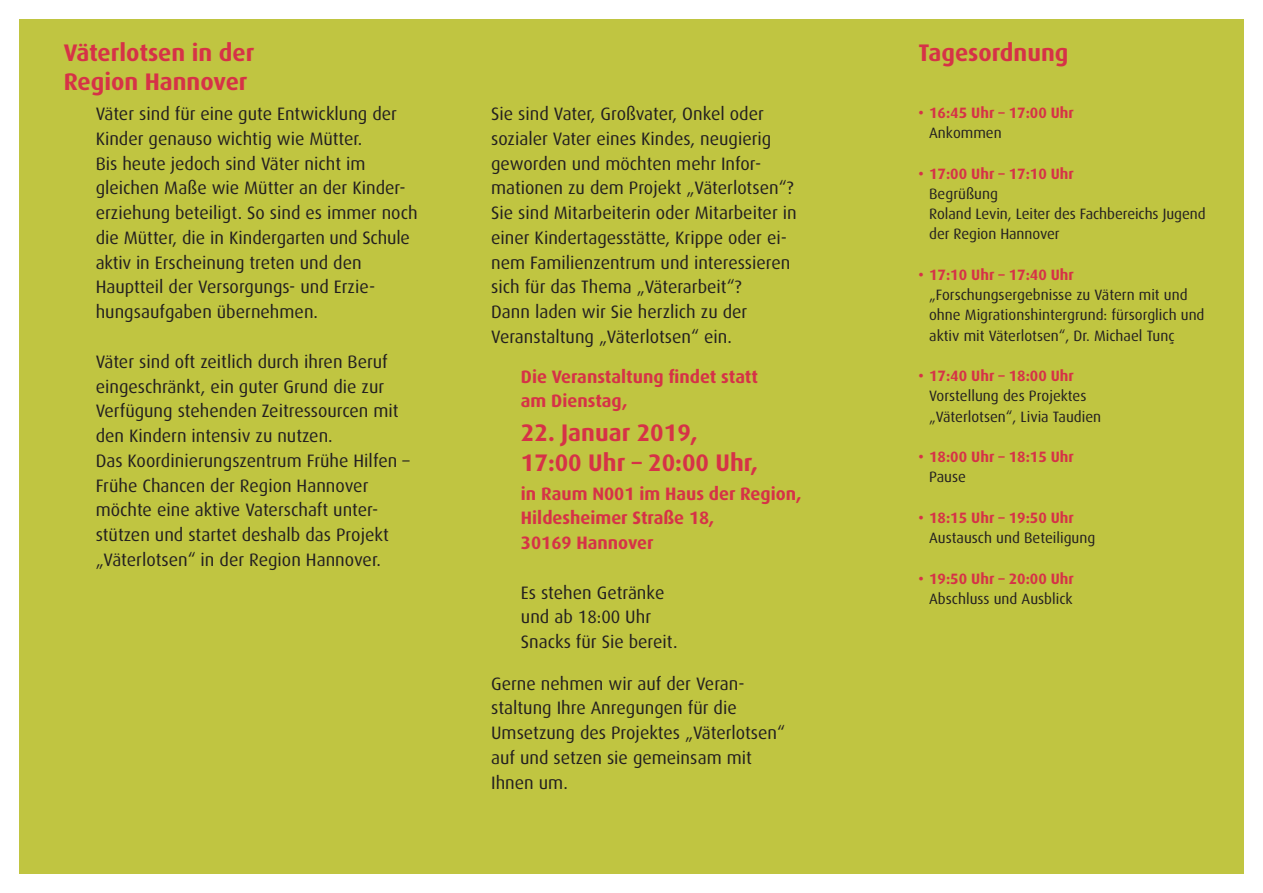
<style>
.page{position:relative;width:1263px;height:893px;background:#fff}
.page>*{position:absolute;margin:0;border:0;box-sizing:border-box;transform-origin:0 0}
.t1{font:700 24px/29.2px "Dax";color:#d63247}
.t2{font:18px/24.8px "Dax";color:#231f20}
.t3{font:700 18px/24.8px "Dax";color:#d63247}
.t4{font:15px/20.2px "Dax";color:#231f20}
.t5{font:700 15px "Dax";color:#d63247}
.s1{font-family:"Arial";font-weight:400}
</style>
<div class="page">
<div style="left:19px;top:19px;width:1225px;height:855px;background:#c0c541"></div>
<h1 class="t1" style="left:64px;top:38px;width:192px">Väterlotsen in der<br>Region Hannover</h1>
<p class="t2" style="left:96px;top:102px;width:323px">Väter sind für eine gute Entwicklung der Kinder genauso wichtig wie Mütter.<br>Bis heute jedoch sind Väter nicht im gleichen Maße wie Mütter an der Kinder&shy;erziehung beteiligt. So sind es immer noch die Mütter, die in Kindergarten und Schule aktiv in Erscheinung treten und den Hauptteil der Versorgungs- und Erzie&shy;hungsaufgaben übernehmen.</p>
<p class="t2" style="left:96px;top:349px;width:315px">Väter sind oft zeitlich durch ihren Beruf eingeschränkt, ein guter Grund die zur Verfügung stehenden Zeitressourcen mit den Kindern intensiv zu nutzen.<br>Das Koordinierungszentrum Frühe Hilfen – Frühe Chancen der Region Hannover möchte eine aktive Vaterschaft unter&shy;stützen und startet deshalb das Projekt „Väterlotsen“ in der Region Hannover.</p>
<p class="t2" style="left:491px;top:102px;width:307px">Sie sind Vater, Großvater, Onkel oder sozialer Vater eines Kindes, neugierig geworden und möchten mehr Infor&shy;mationen zu dem Projekt „Väterlotsen“?<br>Sie sind Mitarbeiterin oder Mitarbeiter in einer Kindertagesstätte, Krippe oder ei&shy;nem Familienzentrum und interessieren sich für das Thema „Väterarbeit“?<br>Dann laden wir Sie herzlich zu der Veranstaltung „Väterlotsen“ ein.</p>
<p class="t3" style="left:521px;top:364px;width:238px">Die Veranstaltung findet statt am Dienstag,</p>
<h1 class="t1" style="left:521px;top:418px;width:238px;line-height:30px">22. Januar 2019,<br>17:00 Uhr – 20:00 Uhr,</h1>
<p class="t3" style="left:521px;top:481px;width:282px">in Raum N001 im Haus der Region,<br>Hildesheimer Straße 18,<br>30169 Hannover</p>
<p class="t2" style="left:521px;top:580px;width:158px">Es stehen Getränke und ab 18:00 Uhr<br>Snacks für Sie bereit.</p>
<p class="t2" style="left:491px;top:671px;width:295px">Gerne nehmen wir auf der Veran&shy;staltung Ihre Anregungen für die<br>Umsetzung des Projektes „Väterlotsen“ auf und setzen sie gemeinsam mit<br>Ihnen um.</p>
<h1 class="t1" style="left:918px;top:38px;width:151px">Tagesordnung</h1>
<p class="t5" style="left:918px;top:104px;width:157px"><span class="s1">•</span> 16:45 Uhr – 17:00 Uhr</p>
<p class="t4" style="left:929px;top:123px;width:74px">Ankommen</p>
<p class="t5" style="left:918px;top:165px;width:157px"><span class="s1">•</span> 17:00 Uhr – 17:10 Uhr</p>
<p class="t4" style="left:929px;top:184px;width:278px">Begrüßung<br>Roland Levin, Leiter des Fachbereichs Jugend der Region Hannover</p>
<p class="t5" style="left:918px;top:266px;width:157px"><span class="s1">•</span> 17:10 Uhr – 17:40 Uhr</p>
<p class="t4" style="left:929px;top:285px;width:277px">„Forschungsergebnisse zu Vätern mit und ohne Migrationshintergrund: fürsorglich und aktiv mit Väterlotsen“, Dr. Michael Tunç</p>
<p class="t5" style="left:918px;top:367px;width:157px"><span class="s1">•</span> 17:40 Uhr – 18:00 Uhr</p>
<p class="t4" style="left:929px;top:386px;width:174px">Vorstellung des Projektes „Väterlotsen“, Livia Taudien</p>
<p class="t5" style="left:918px;top:448px;width:157px"><span class="s1">•</span> 18:00 Uhr – 18:15 Uhr</p>
<p class="t4" style="left:929px;top:467px;width:38px">Pause</p>
<p class="t5" style="left:918px;top:509px;width:157px"><span class="s1">•</span> 18:15 Uhr – 19:50 Uhr</p>
<p class="t4" style="left:929px;top:528px;width:168px">Austausch und Beteiligung</p>
<p class="t5" style="left:918px;top:570px;width:157px"><span class="s1">•</span> 19:50 Uhr – 20:00 Uhr</p>
<p class="t4" style="left:929px;top:589px;width:145px">Abschluss und Ausblick</p>
</div>
